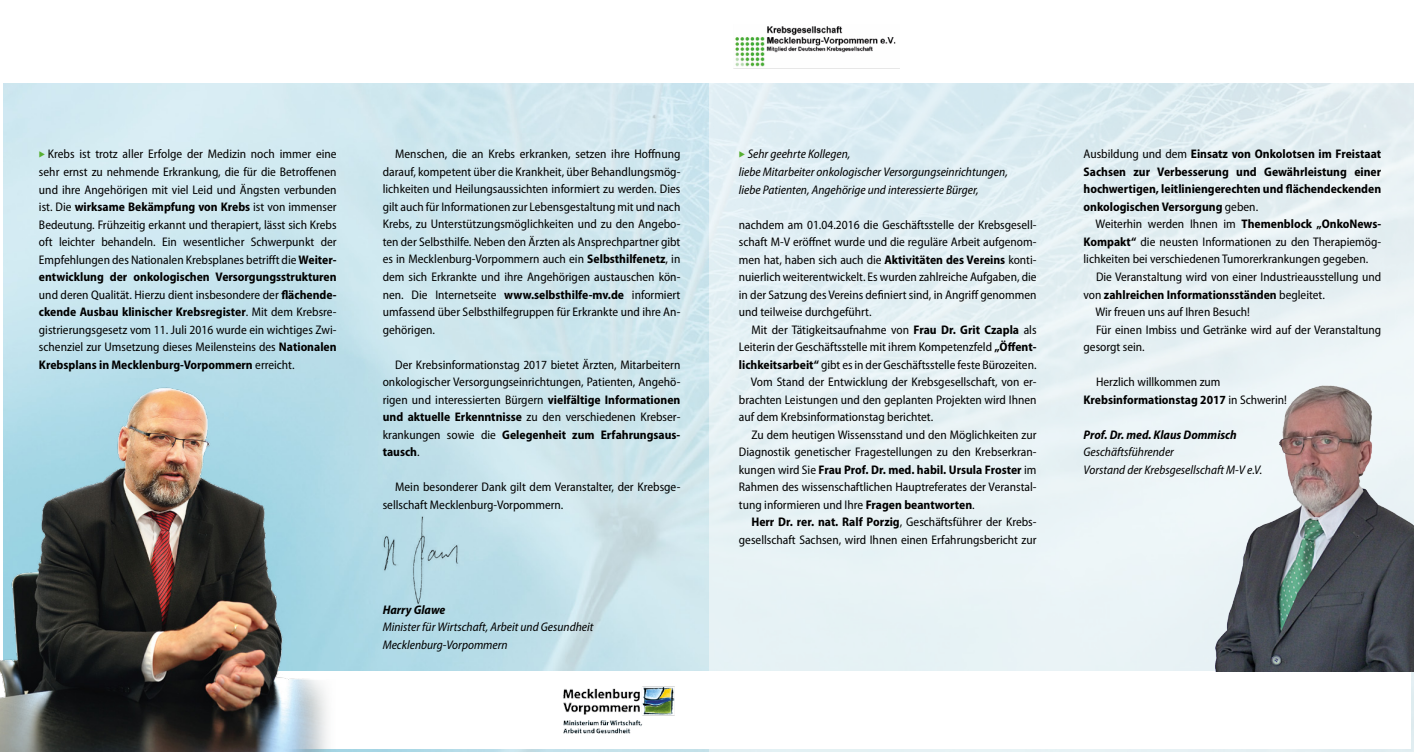
<style>
.page{position:relative;width:1414px;height:752px;background:#fff}
.page>*{position:absolute;margin:0;border:0;box-sizing:border-box;transform-origin:0 0}
.t1{font:semi-condensed 12.5px/17.5px "Myriad Pro";color:#000;text-align:justify}
.t2{font:700 semi-condensed 12.5px/17.5px "Myriad Pro";color:#000;text-align:justify}
.t3{font:italic semi-condensed 12.5px/17.5px "Myriad Pro";color:#000}
.t4{font:italic 700 semi-condensed 12.5px "Myriad Pro";color:#000}
.s1{color:#56af31}
.s2{font-weight:700}
.s3{font-weight:400}
</style>
<div class="page">
<div style="left:709px;top:1px;width:705px;height:750px;background:linear-gradient(to right,#e4f1f5,#e5eff2)"></div>
<div style="left:0;top:0;width:1414px;height:82px;background:#fff"></div>
<div style="left:0;top:671px;width:1410px;height:77px;background:#fff"></div>
<img style="left:0;top:380px;width:346px;height:371px">
<img style="left:374px;top:503px;width:95px;height:107px">
<img style="left:1190px;top:300px;width:224px;height:370px">
<img style="left:563px;top:686px;width:112px;height:48px">
<img style="left:733px;top:26px;width:167px;height:43px">
<p class="t1" style="left:39px;top:146px;width:299px"><span class="s1">◆</span> Krebs ist trotz aller Erfolge der Medizin noch immer eine sehr ernst zu nehmende Erkrankung, die für die Betroffenen und ihre Angehörigen mit viel Leid und Ängsten verbunden ist. Die <span class="s2">wirksame Bekämpfung von Krebs</span> ist von immenser Bedeutung. Frühzeitig erkannt und therapiert, lässt sich Krebs oft leichter behandeln. Ein wesentlicher Schwerpunkt der Empfehlungen des Nationalen Krebsplanes betrifft die <span class="s2">Weiter&shy;entwicklung der onkologischen Versorgungsstrukturen </span>und deren Qualität. Hierzu dient insbesondere der <span class="s2">flächende&shy;ckende Ausbau klinischer Krebsregister</span>. Mit dem Krebsre&shy;gistrierungsgesetz vom 11. Juli 2016 wurde ein wichtiges Zwi&shy;schenziel zur Umsetzung dieses Meilensteins des <span class="s2">Nationalen Krebsplans in Mecklenburg-Vorpommern</span> erreicht.</p>
<p class="t1" style="left:383px;top:146px;width:299px;text-indent:12px">Menschen, die an Krebs erkranken, setzen ihre Hoffnung darauf, kompetent über die Krankheit, über Behandlungsmög&shy;lichkeiten und Heilungsaussichten informiert zu werden. Dies gilt auch für Informationen zur Lebensgestaltung mit und nach Krebs, zu Unterstützungsmöglichkeiten und zu den Angebo&shy;ten der Selbsthilfe. Neben den Ärzten als Ansprechpartner gibt es in Mecklenburg-Vorpommern auch ein <span class="s2">Selbsthilfenetz</span>, in dem sich Erkrankte und ihre Angehörigen austauschen kön&shy;nen. Die Internetseite <span class="s2">www.selbsthilfe-mv.de</span> informiert umfassend über Selbsthilfegruppen für Erkrankte und ihre An&shy;gehörigen.</p>
<p class="t1" style="left:383px;top:356px;width:299px;text-indent:12px">Der Krebsinformationstag 2017 bietet Ärzten, Mitarbeitern onkologischer Versorgungseinrichtungen, Patienten, Angehö&shy;rigen und interessierten Bürgern <span class="s2">vielfältige Informationen und aktuelle Erkenntnisse</span> zu den verschiedenen Krebser&shy;krankungen sowie die <span class="s2">Gelegenheit zum Erfahrungsaus&shy;tausch</span>.</p>
<p class="t1" style="left:383px;top:478px;width:299px;text-indent:12px">Mein besonderer Dank gilt dem Veranstalter, der Krebsge&shy;sellschaft Mecklenburg-Vorpommern.</p>
<p class="t4" style="left:383px;top:602px;width:64px">Harry Glawe</p>
<p class="t3" style="left:383px;top:618px;width:212px">Minister für Wirtschaft, Arbeit und Gesundheit<br>Mecklenburg-Vorpommern</p>
<p class="t3" style="left:739px;top:146px;width:270px"><span class="s1">◆</span> Sehr geehrte Kollegen,<br>liebe Mitarbeiter onkologischer Versorgungseinrichtungen, liebe Patienten, Angehörige und interessierte Bürger,</p>
<p class="t1" style="left:739px;top:216px;width:299px">nachdem am 01.04.2016 die Geschäftsstelle der Krebsgesell&shy;schaft M-V eröffnet wurde und die reguläre Arbeit aufgenom&shy;men hat, haben sich auch die <span class="s2">Aktivitäten des Vereins</span> konti&shy;nuierlich weiterentwickelt. Es wurden zahlreiche Aufgaben, die in der Satzung des Vereins definiert sind, in Angriff genommen und teilweise durchgeführt.</p>
<p class="t1" style="left:751px;top:321px;width:287px">Mit der Tätigkeitsaufnahme von <span class="s2">Frau Dr. Grit Czapla</span> als</p>
<p class="t1" style="left:739px;top:338px;width:299px">Leiterin der Geschäftsstelle mit ihrem Kompetenzfeld <span class="s2">„Öffent-</span></p>
<p class="t1" style="left:739px;top:356px;width:299px"><span class="s2">lichkeitsarbeit“</span> gibt es in der Geschäftsstelle feste Bürozeiten.</p>
<p class="t1" style="left:751px;top:373px;width:287px">Vom Stand der Entwicklung der Krebsgesellschaft, von er-</p>
<p class="t1" style="left:739px;top:391px;width:299px">brachten Leistungen und den geplanten Projekten wird Ihnen</p>
<p class="t1" style="left:739px;top:408px;width:196px">auf dem Krebsinformationstag berichtet.</p>
<p class="t1" style="left:751px;top:426px;width:287px">Zu dem heutigen Wissensstand und den Möglichkeiten zur</p>
<p class="t1" style="left:739px;top:443px;width:299px">Diagnostik genetischer Fragestellungen zu den Krebserkran-</p>
<p class="t2" style="left:739px;top:461px;width:299px"><span class="s3">kungen wird Sie</span> Frau Prof. Dr. med. habil. Ursula Froster <span class="s3">im</span></p>
<p class="t1" style="left:739px;top:478px;width:299px">Rahmen des wissenschaftlichen Hauptreferates der Veranstal-</p>
<p class="t1" style="left:739px;top:496px;width:237px">tung informieren und Ihre <span class="s2">Fragen beantworten</span>.</p>
<p class="t2" style="left:751px;top:513px;width:287px">Herr Dr. rer. nat. Ralf Porzig<span class="s3">, Geschäftsführer der Krebs-</span></p>
<p class="t1" style="left:739px;top:531px;width:299px">gesellschaft Sachsen, wird Ihnen einen Erfahrungsbericht zur</p>
<p class="t2" style="left:1083px;top:145px;width:299px"><span class="s3">Ausbildung und dem</span> Einsatz von Onkolotsen im Freistaat Sachsen zur Verbesserung und Gewährleistung einer hochwertigen, leitliniengerechten und flächendeckenden onkologischen Versorgung <span class="s3">geben.</span></p>
<p class="t1" style="left:1083px;top:216px;width:299px;text-indent:12px">Weiterhin werden Ihnen im <span class="s2">Themenblock „OnkoNews-Kompakt“</span> die neusten Informationen zu den Therapiemög&shy;lichkeiten bei verschiedenen Tumorerkrankungen gegeben.</p>
<p class="t1" style="left:1096px;top:268px;width:287px">Die Veranstaltung wird von einer Industrieausstellung und</p>
<p class="t2" style="left:1083px;top:285px;width:243px"><span class="s3">von</span> zahlreichen Informationsständen <span class="s3">begleitet.</span></p>
<p class="t1" style="left:1095px;top:303px;width:156px">Wir freuen uns auf Ihren Besuch!</p>
<p class="t1" style="left:1096px;top:321px;width:287px">Für einen Imbiss und Getränke wird auf der Veranstaltung</p>
<p class="t1" style="left:1083px;top:338px;width:63px">gesorgt sein.</p>
<p class="t1" style="left:1083px;top:373px;width:205px;text-indent:12px">Herzlich willkommen zum<br><span class="s2">Krebsinformationstag 2017</span> in Schwerin!</p>
<p class="t4" style="left:1083px;top:427px;width:155px">Prof. Dr. med. Klaus Dommisch</p>
<p class="t3" style="left:1083px;top:443px;width:180px">Geschäftsführender<br>Vorstand der Krebsgesellschaft M-V e.V.</p>
</div>
